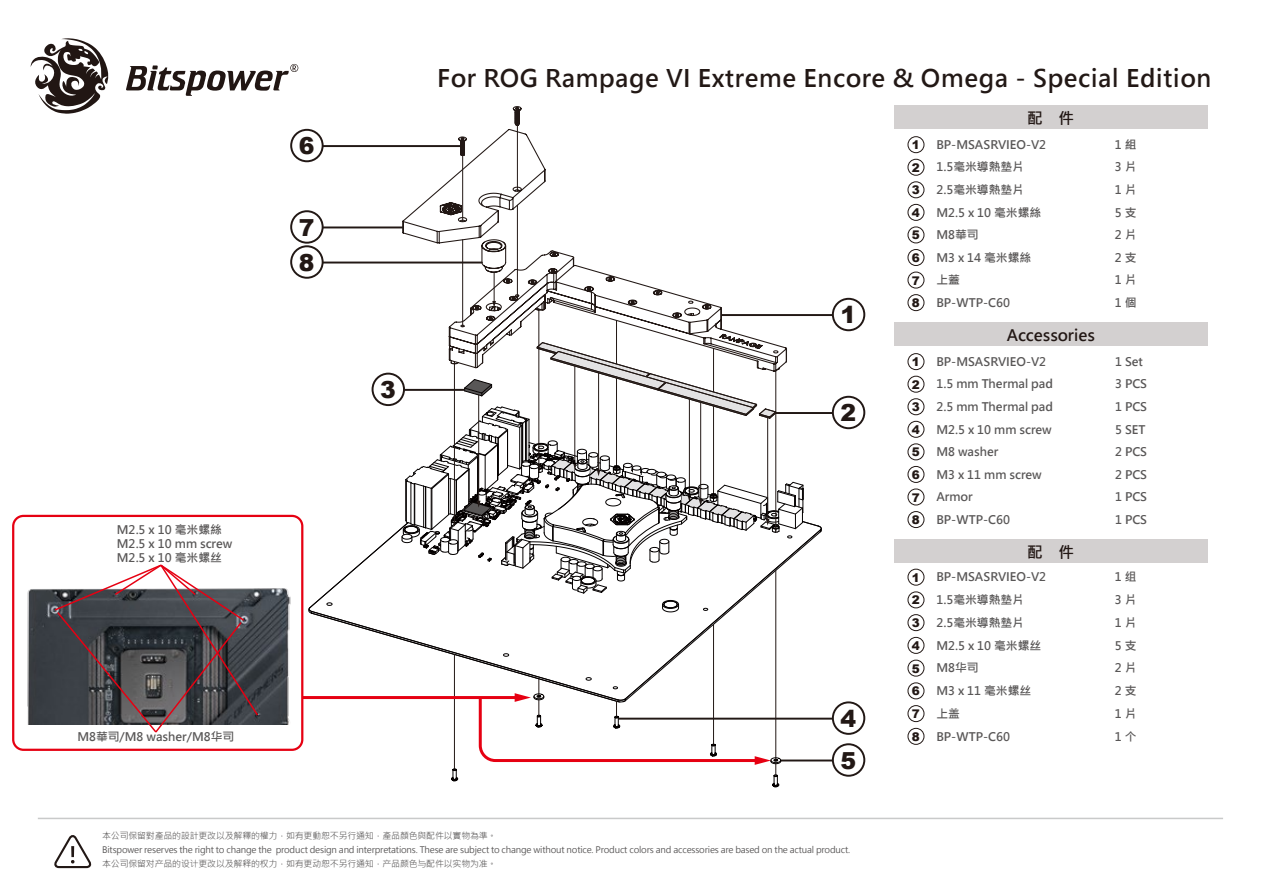
<style>
.page{position:relative;width:1263px;height:893px;background:#fff}
.page>*{position:absolute;margin:0;border:0;box-sizing:border-box;transform-origin:0 0}
.t1{font:700 24px "Microsoft Jheng Hei";letter-spacing:.025em;color:#221815}
.t2{font:900 23.55px/41.8px "Arial";color:#221815}
.t3{font:700 15.75px "Microsoft Jheng Hei";color:#221714}
.t4{font:900 12px "Arial";color:#221815}
.t5{font:700 11.7px/14.1px "Microsoft Jheng Hei";color:#595757}
.t6{font:9px "Microsoft Jheng Hei";letter-spacing:-.02em;color:#595757}
</style>
<div class="page">
<hr style="left:721px;top:314px;width:112px;height:2px;background:#221815">
<div style="left:832px;top:298px;width:33px;height:33px;border:2px solid #221815;border-radius:50%"></div>
<hr style="left:775px;top:412px;width:58px;height:2px;background:#221815">
<div style="left:832px;top:396px;width:33px;height:33px;border:2px solid #221815;border-radius:50%"></div>
<hr style="left:618px;top:718px;width:215px;height:2px;background:#221815">
<div style="left:832px;top:701px;width:33px;height:34px;border:2px solid #221815;border-radius:50%"></div>
<hr style="left:781px;top:759px;width:52px;height:2px;background:#221815">
<div style="left:832px;top:743px;width:33px;height:34px;border:2px solid #221815;border-radius:50%"></div>
<svg style="left:54px;top:835px;width:38px;height:34px"></svg>
<hr style="left:38px;top:818px;width:1185px;height:1px;background:#c9caca">
<div style="left:907px;top:136px;width:17px;height:17px;border:1px solid #221815;border-radius:50%"></div>
<div style="left:907px;top:159px;width:17px;height:17px;border:1px solid #221815;border-radius:50%"></div>
<div style="left:907px;top:181px;width:17px;height:17px;border:1px solid #221815;border-radius:50%"></div>
<div style="left:907px;top:204px;width:17px;height:17px;border:1px solid #221815;border-radius:50%"></div>
<div style="left:907px;top:226px;width:17px;height:17px;border:1px solid #221815;border-radius:50%"></div>
<div style="left:907px;top:249px;width:17px;height:17px;border:1px solid #221815;border-radius:50%"></div>
<div style="left:907px;top:272px;width:17px;height:17px;border:1px solid #221815;border-radius:50%"></div>
<div style="left:907px;top:294px;width:17px;height:17px;border:1px solid #221815;border-radius:50%"></div>
<div style="left:894px;top:105px;width:314px;height:24px;background:#d3d0d0"></div>
<div style="left:894px;top:322px;width:314px;height:24px;background:#d3d0d0"></div>
<div style="left:907px;top:353px;width:17px;height:17px;border:1px solid #221815;border-radius:50%"></div>
<div style="left:907px;top:376px;width:17px;height:17px;border:1px solid #221815;border-radius:50%"></div>
<div style="left:907px;top:398px;width:17px;height:17px;border:1px solid #221815;border-radius:50%"></div>
<div style="left:907px;top:421px;width:17px;height:17px;border:1px solid #221815;border-radius:50%"></div>
<div style="left:907px;top:443px;width:17px;height:17px;border:1px solid #221815;border-radius:50%"></div>
<div style="left:907px;top:466px;width:17px;height:17px;border:1px solid #221815;border-radius:50%"></div>
<div style="left:907px;top:488px;width:17px;height:17px;border:1px solid #221815;border-radius:50%"></div>
<div style="left:907px;top:511px;width:17px;height:17px;border:1px solid #221815;border-radius:50%"></div>
<div style="left:894px;top:539px;width:314px;height:24px;background:#d3d0d0"></div>
<div style="left:907px;top:569px;width:17px;height:17px;border:1px solid #221815;border-radius:50%"></div>
<div style="left:907px;top:591px;width:17px;height:17px;border:1px solid #221815;border-radius:50%"></div>
<div style="left:907px;top:614px;width:17px;height:17px;border:1px solid #221815;border-radius:50%"></div>
<div style="left:907px;top:637px;width:17px;height:17px;border:1px solid #221815;border-radius:50%"></div>
<div style="left:907px;top:660px;width:17px;height:17px;border:1px solid #221815;border-radius:50%"></div>
<div style="left:907px;top:682px;width:17px;height:17px;border:1px solid #221815;border-radius:50%"></div>
<div style="left:907px;top:705px;width:17px;height:17px;border:1px solid #221815;border-radius:50%"></div>
<div style="left:907px;top:728px;width:17px;height:17px;border:1px solid #221815;border-radius:50%"></div>
<svg style="left:30px;top:38px;width:79px;height:76px"></svg>
<svg style="left:126px;top:64px;width:172px;height:32px"></svg>
<svg style="left:401px;top:106px;width:387px;height:236px"></svg>
<hr style="left:323px;top:145px;width:138px;height:2px;background:#221815">
<div style="left:290px;top:129px;width:34px;height:33px;border:2px solid #221815;border-radius:50%"></div>
<hr style="left:323px;top:226px;width:80px;height:2px;background:#221815">
<div style="left:290px;top:210px;width:34px;height:34px;border:2px solid #221815;border-radius:50%"></div>
<hr style="left:323px;top:262px;width:159px;height:1px;background:#221815">
<div style="left:290px;top:245px;width:34px;height:34px;border:2px solid #221815;border-radius:50%"></div>
<img style="left:27px;top:588px;width:264px;height:136px">
<hr style="left:302px;top:696px;width:216px;height:3px;background:#e60012">
<div style="left:12px;top:515px;width:291px;height:236px;border:2px solid #e60012;border-radius:10px"></div>
<svg style="left:308px;top:342px;width:514px;height:446px"></svg>
<svg style="left:53px;top:564px;width:207px;height:169px"></svg>
<h1 class="t1" style="left:437px;top:63px;width:776px">For ROG Rampage VI Extreme Encore &amp; Omega - Special Edition</h1>
<h2 class="t2" style="left:299px;top:124px;width:17px">6</h2>
<h2 class="t2" style="left:299px;top:209px;width:17px;line-height:35.1px">7<br>8</h2>
<p class="t5" style="left:117px;top:522px;width:117px">M2.5 x 10 毫米螺絲<br>M2.5 x 10 mm screw<br>M2.5 x 10 毫米螺丝</p>
<p class="t5" style="left:77px;top:729px;width:158px">M8華司/M8 washer/M8华司</p>
<h2 class="t2" style="left:380px;top:368px;width:17px">3</h2>
<h2 class="t2" style="left:840px;top:293px;width:17px">1</h2>
<h2 class="t2" style="left:840px;top:391px;width:17px">2</h2>
<h2 class="t2" style="left:840px;top:697px;width:17px">4<br>5</h2>
<p class="t6" style="left:102px;top:830px;width:396px">本公司保留對產品的設計更改以及解釋的權力，如有更動恕不另行通知，產品顏色與配件以實物為準。</p>
<p class="t6" style="left:102px;top:858px;width:396px">本公司保留对产品的设计更改以及解释的权力，如有更动恕不另行通知，产品颜色与配件以实物为准。</p>
<p class="t6" style="left:102px;top:844px;width:749px">Bitspower reserves the right to change the product design and interpretations. These are subject to change without notice. Product colors and accessories are based on the actual product.</p>
<h3 class="t3" style="left:1027px;top:109px;width:49px">配　件</h3>
<p class="t4" style="left:912px;top:136px;width:9px">1</p>
<p class="t5" style="left:936px;top:138px;width:111px">BP-MSASRVIEO-V2</p>
<p class="t5" style="left:1115px;top:138px;width:23px">1 組</p>
<p class="t4" style="left:912px;top:159px;width:9px">2</p>
<p class="t5" style="left:936px;top:160px;width:89px">1.5毫米導熱墊片</p>
<p class="t5" style="left:1115px;top:160px;width:23px">3 片</p>
<p class="t4" style="left:912px;top:181px;width:9px">3</p>
<p class="t5" style="left:936px;top:183px;width:89px">2.5毫米導熱墊片</p>
<p class="t5" style="left:1115px;top:183px;width:23px">1 片</p>
<p class="t4" style="left:912px;top:204px;width:9px">4</p>
<p class="t5" style="left:936px;top:205px;width:106px">M2.5 x 10 毫米螺絲</p>
<p class="t5" style="left:1115px;top:205px;width:23px">5 支</p>
<p class="t4" style="left:912px;top:226px;width:9px">5</p>
<p class="t5" style="left:936px;top:228px;width:44px">M8華司</p>
<p class="t5" style="left:1115px;top:228px;width:23px">2 片</p>
<p class="t4" style="left:912px;top:249px;width:9px">6</p>
<p class="t5" style="left:936px;top:250px;width:96px">M3 x 14 毫米螺絲</p>
<p class="t5" style="left:1115px;top:250px;width:23px">2 支</p>
<p class="t4" style="left:912px;top:272px;width:9px">7</p>
<p class="t5" style="left:936px;top:273px;width:25px">上蓋</p>
<p class="t5" style="left:1115px;top:273px;width:23px">1 片</p>
<p class="t4" style="left:912px;top:294px;width:9px">8</p>
<p class="t5" style="left:936px;top:295px;width:75px">BP-WTP-C60</p>
<p class="t5" style="left:1115px;top:295px;width:23px">1 個</p>
<h3 class="t3" style="left:1007px;top:325px;width:90px">Accessories</h3>
<p class="t4" style="left:912px;top:353px;width:9px">1</p>
<p class="t5" style="left:936px;top:354px;width:111px">BP-MSASRVIEO-V2</p>
<p class="t5" style="left:1115px;top:354px;width:30px">1 Set</p>
<p class="t4" style="left:912px;top:376px;width:9px">2</p>
<p class="t5" style="left:936px;top:377px;width:118px">1.5 mm Thermal pad</p>
<p class="t5" style="left:1115px;top:377px;width:34px">3 PCS</p>
<p class="t4" style="left:912px;top:398px;width:9px">3</p>
<p class="t5" style="left:936px;top:400px;width:118px">2.5 mm Thermal pad</p>
<p class="t5" style="left:1115px;top:400px;width:34px">1 PCS</p>
<p class="t4" style="left:912px;top:421px;width:9px">4</p>
<p class="t5" style="left:936px;top:422px;width:117px">M2.5 x 10 mm screw</p>
<p class="t5" style="left:1115px;top:422px;width:32px">5 SET</p>
<p class="t4" style="left:912px;top:443px;width:9px">5</p>
<p class="t5" style="left:936px;top:445px;width:64px">M8 washer</p>
<p class="t5" style="left:1115px;top:445px;width:34px">2 PCS</p>
<p class="t4" style="left:912px;top:466px;width:9px">6</p>
<p class="t5" style="left:936px;top:467px;width:107px">M3 x 11 mm screw</p>
<p class="t5" style="left:1115px;top:467px;width:34px">2 PCS</p>
<p class="t4" style="left:912px;top:488px;width:9px">7</p>
<p class="t5" style="left:936px;top:490px;width:38px">Armor</p>
<p class="t5" style="left:1115px;top:490px;width:34px">1 PCS</p>
<p class="t4" style="left:912px;top:511px;width:9px">8</p>
<p class="t5" style="left:936px;top:512px;width:75px">BP-WTP-C60</p>
<p class="t5" style="left:1115px;top:512px;width:34px">1 PCS</p>
<h3 class="t3" style="left:1027px;top:542px;width:49px">配　件</h3>
<p class="t4" style="left:912px;top:569px;width:9px">1</p>
<p class="t5" style="left:936px;top:570px;width:111px">BP-MSASRVIEO-V2</p>
<p class="t5" style="left:1115px;top:570px;width:23px">1 组</p>
<p class="t4" style="left:912px;top:591px;width:9px">2</p>
<p class="t5" style="left:936px;top:593px;width:89px">1.5毫米導熱墊片</p>
<p class="t5" style="left:1115px;top:593px;width:23px">3 片</p>
<p class="t4" style="left:912px;top:614px;width:9px">3</p>
<p class="t5" style="left:936px;top:615px;width:89px">2.5毫米導熱墊片</p>
<p class="t5" style="left:1115px;top:615px;width:23px">1 片</p>
<p class="t4" style="left:912px;top:637px;width:9px">4</p>
<p class="t5" style="left:936px;top:638px;width:106px">M2.5 x 10 毫米螺丝</p>
<p class="t5" style="left:1115px;top:638px;width:23px">5 支</p>
<p class="t4" style="left:912px;top:660px;width:9px">5</p>
<p class="t5" style="left:936px;top:661px;width:44px">M8华司</p>
<p class="t5" style="left:1115px;top:661px;width:23px">2 片</p>
<p class="t4" style="left:912px;top:682px;width:9px">6</p>
<p class="t5" style="left:936px;top:684px;width:96px">M3 x 11 毫米螺丝</p>
<p class="t5" style="left:1115px;top:684px;width:23px">2 支</p>
<p class="t4" style="left:912px;top:705px;width:9px">7</p>
<p class="t5" style="left:936px;top:706px;width:25px">上盖</p>
<p class="t5" style="left:1115px;top:706px;width:23px">1 片</p>
<p class="t4" style="left:912px;top:728px;width:9px">8</p>
<p class="t5" style="left:936px;top:729px;width:75px">BP-WTP-C60</p>
<p class="t5" style="left:1115px;top:729px;width:23px">1 个</p>
</div>
